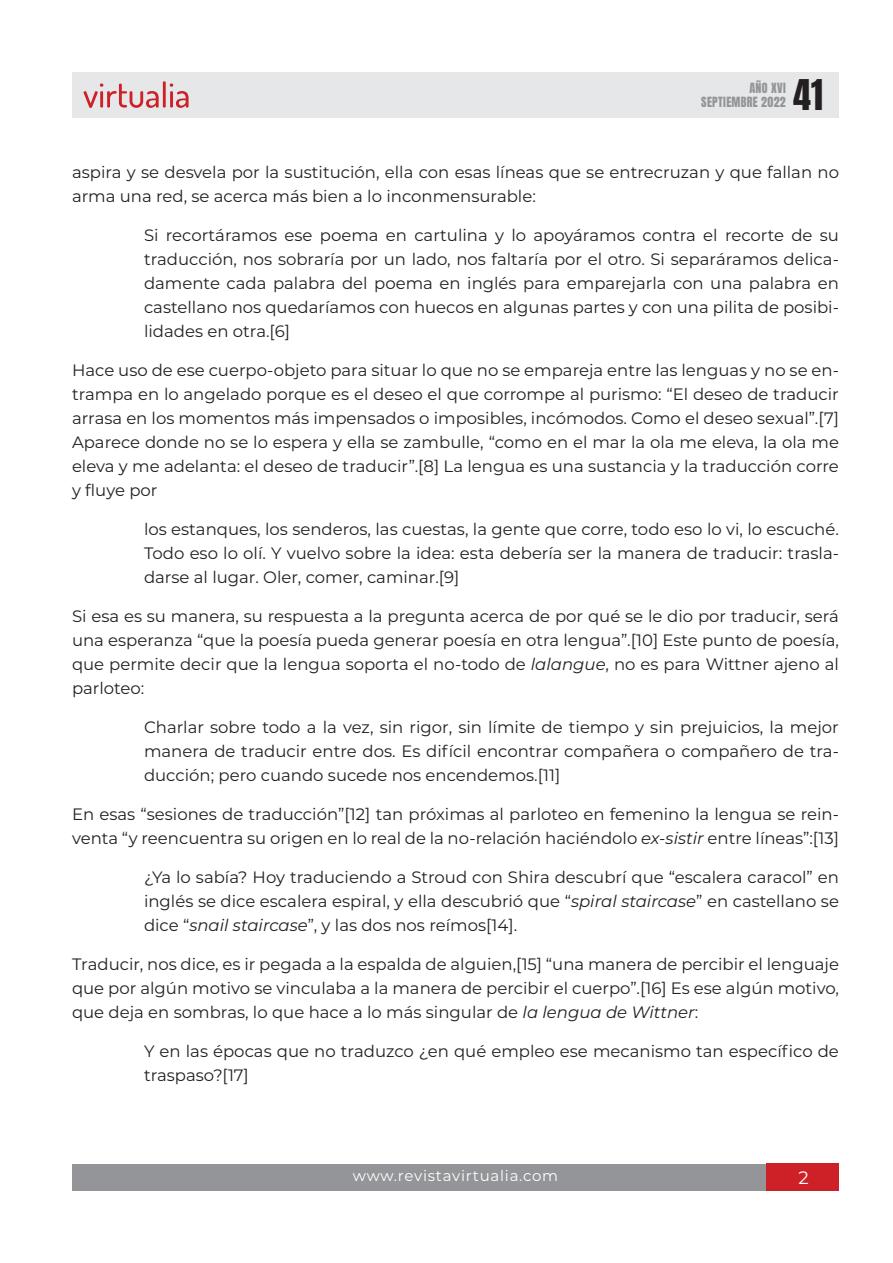
<style>
.page{position:relative;width:893px;height:1263px;background:#fff}
.page>*{position:absolute;margin:0;border:0;box-sizing:border-box;transform-origin:0 0}
.t1{font:36px "Anton";color:#231f20}
.t2{font:18px "Montserrat";color:#fff}
.Parrafo{font:16.5px/24px "Montserrat";color:#231f20;text-align:justify}
.t3{font:15px "Montserrat";letter-spacing:.05em;color:#fff}
.t4{font:12px/14.4px "Anton";letter-spacing:.025em;color:#939598;text-align:right}
.s1{font-style:italic}
</style>
<div class="page">
<div style="left:72px;top:1164px;width:750px;height:27px;background:#939598"></div>
<div style="left:767px;top:1164px;width:72px;height:27px;background:#cd2027"></div>
<div style="left:72px;top:72px;width:767px;height:45px;background:#e6e7e9"></div>
<svg style="left:84px;top:81px;width:105px;height:27px"></svg>
<h1 class="t1" style="left:793px;top:76px;width:31px">41</h1>
<p class="t4" style="left:701px;top:82px;width:86px">AÑO XVI<br>SEPTIEMBRE 2022</p>
<p class="Parrafo" style="left:72px;top:159px;width:769px">aspira y se desvela por la sustitución, ella con esas líneas que se entrecruzan y que fallan no arma una red, se acerca más bien a lo inconmensurable:</p>
<p class="Parrafo" style="left:144px;top:222px;width:696px">Si recortáramos ese poema en cartulina y lo apoyáramos contra el recorte de su traducción, nos sobraría por un lado, nos faltaría por el otro. Si separáramos delica&shy;damente cada palabra del poema en inglés para emparejarla con una palabra en castellano nos quedaríamos con huecos en algunas partes y con una pilita de posibi&shy;lidades en otra.[6]</p>
<p class="Parrafo" style="left:72px;top:357px;width:768px">Hace uso de ese cuerpo-objeto para situar lo que no se empareja entre las lenguas y no se en&shy;trampa en lo angelado porque es el deseo el que corrompe al purismo: “El deseo de traducir arrasa en los momentos más impensados o imposibles, incómodos. Como el deseo sexual”.[7] Aparece donde no se lo espera y ella se zambulle, “como en el mar la ola me eleva, la ola me eleva y me adelanta: el deseo de traducir”.[8] La lengua es una sustancia y la traducción corre y fluye por</p>
<p class="Parrafo" style="left:144px;top:516px;width:696px">los estanques, los senderos, las cuestas, la gente que corre, todo eso lo vi, lo escuché.<br>Todo eso lo olí. Y vuelvo sobre la idea: esta debería ser la manera de traducir: trasla&shy;darse al lugar. Oler, comer, caminar.[9]</p>
<p class="Parrafo" style="left:72px;top:603px;width:768px">Si esa es su manera, su respuesta a la pregunta acerca de por qué se le dio por traducir, será una esperanza “que la poesía pueda generar poesía en otra lengua”.[10] Este punto de poesía, que permite decir que la lengua soporta el no-todo de <span class="s1">lalangue</span>, no es para Wittner ajeno al parloteo:</p>
<p class="Parrafo" style="left:144px;top:714px;width:696px">Charlar sobre todo a la vez, sin rigor, sin límite de tiempo y sin prejuicios, la mejor manera de traducir entre dos. Es difícil encontrar compañera o compañero de tra&shy;ducción; pero cuando sucede nos encendemos.[11]</p>
<p class="Parrafo" style="left:72px;top:801px;width:768px">En esas “sesiones de traducción”[12] tan próximas al parloteo en femenino la lengua se rein&shy;venta “y reencuentra su origen en lo real de la no-relación haciéndolo <span class="s1">ex-sistir</span> entre líneas”:[13]</p>
<p class="Parrafo" style="left:144px;top:864px;width:696px">¿Ya lo sabía? Hoy traduciendo a Stroud con Shira descubrí que “escalera caracol” en inglés se dice escalera espiral, y ella descubrió que “<span class="s1">spiral staircase</span>” en castellano se dice “<span class="s1">snail staircase</span>”, y las dos nos reímos[14].</p>
<p class="Parrafo" style="left:72px;top:951px;width:768px">Traducir, nos dice, es ir pegada a la espalda de alguien,[15] “una manera de percibir el lenguaje que por algún motivo se vinculaba a la manera de percibir el cuerpo”.[16] Es ese algún motivo, que deja en sombras, lo que hace a lo más singular de <span class="s1">la lengua de Wittner</span>:</p>
<p class="Parrafo" style="left:144px;top:1038px;width:696px">Y en las épocas que no traduzco ¿en qué empleo ese mecanismo tan específico de traspaso?[17]</p>
<p class="t3" style="left:353px;top:1165px;width:207px">www.revistavirtualia.com</p>
<p class="t2" style="left:798px;top:1165px;width:12px">2</p>
</div>
